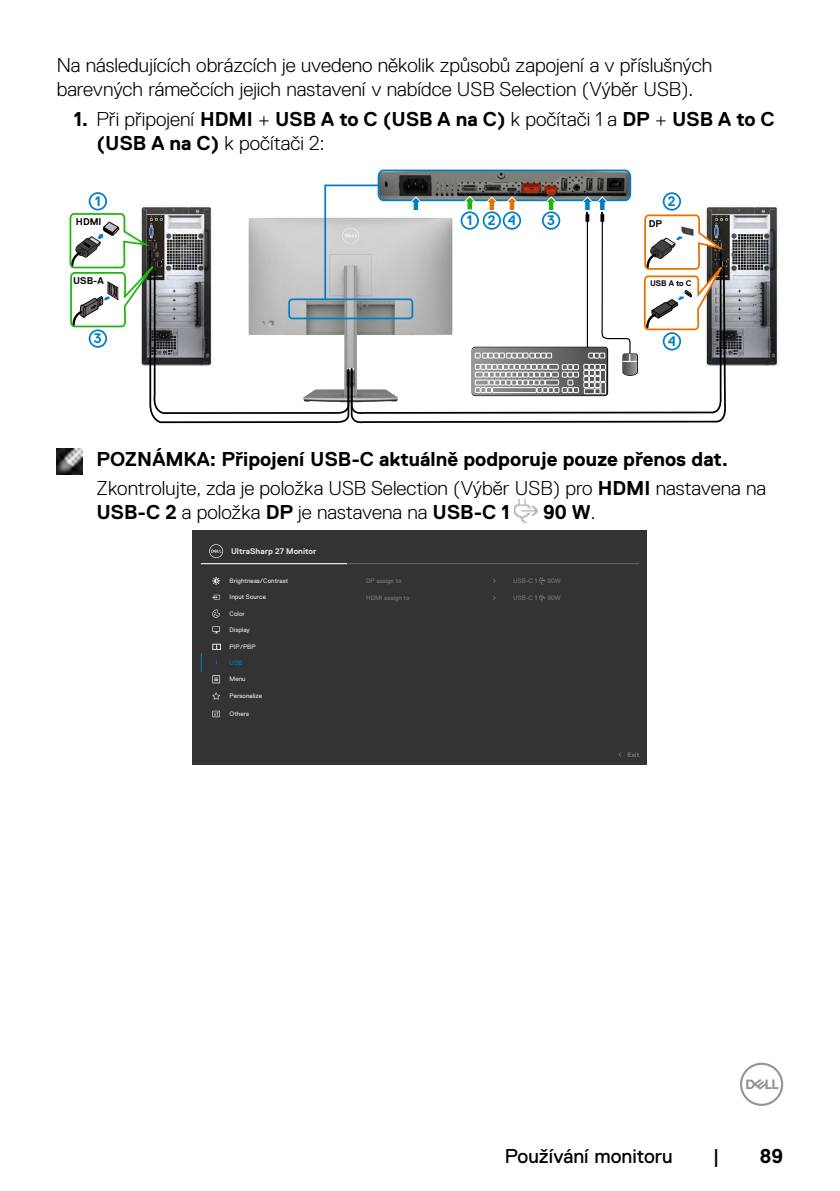
<style>
.page{position:relative;width:840px;height:1191px;background:#fff}
.page>*{position:absolute;margin:0;border:0;box-sizing:border-box;transform-origin:0 0}
.t1{font:300 20px/24px "Dell Replica";color:#000}
.t2{font:700 20px/24px "Dell Replica";color:#000}
.t3{font:20px "Dell Replica";color:#000}
.t4{font:700 13.8px "Dell Replica";color:#007fc8}
.t5{font:700 9.8px "Dell Replica";color:#040000}
.t6{font:700 8.2px "Dell Replica";color:#e4e4e4}
.t7{font:700 8px "Dell Replica";color:#040000}
.t8{font:6.4px "Dell Replica";color:#e4e4e4}
.t9{font:6.4px "Dell Replica";color:#777}
.t10{font:700 6.4px "Dell Replica";color:#777}
.t11{font:6.4px "Dell Replica";color:#e3e3e3}
.t12{font:6.4px "Dell Replica";color:#007db8}
.s1{font-weight:300}
.s2{font-weight:700}
</style>
<div class="page">
<svg style="left:740px;top:1062px;width:42px;height:44px"></svg>
<img style="left:733px;top:206px;width:45px;height:159px">
<svg style="left:69px;top:169px;width:664px;height:255px"></svg>
<img style="left:57px;top:448px;width:25px;height:26px">
<img style="left:514px;top:500px;width:23px;height:22px">
<div style="left:193px;top:530px;width:453px;height:234px;background:#333"></div>
<hr style="left:201px;top:563px;width:437px;height:1px;background:#666">
<hr style="left:201px;top:563px;width:146px;height:1px;background:#fff">
<svg style="left:201px;top:653px;width:1px;height:19px"></svg>
<svg style="left:209px;top:544px;width:14px;height:14px"></svg>
<svg style="left:539px;top:577px;width:6px;height:8px"></svg>
<svg style="left:539px;top:594px;width:6px;height:8px"></svg>
<svg style="left:212px;top:643px;width:9px;height:7px"></svg>
<svg style="left:212px;top:692px;width:8px;height:8px"></svg>
<svg style="left:212px;top:710px;width:8px;height:7px"></svg>
<svg style="left:213px;top:711px;width:6px;height:5px"></svg>
<svg style="left:212px;top:675px;width:8px;height:8px"></svg>
<svg style="left:213px;top:676px;width:6px;height:6px"></svg>
<svg style="left:212px;top:594px;width:8px;height:6px"></svg>
<svg style="left:212px;top:626px;width:8px;height:6px"></svg>
<svg style="left:213px;top:627px;width:6px;height:6px"></svg>
<svg style="left:212px;top:609px;width:8px;height:9px"></svg>
<svg style="left:212px;top:577px;width:8px;height:8px"></svg>
<p class="t1" style="left:57px;top:53px;width:656px">Na následujících obrázcích je uvedeno několik způsobů zapojení a v příslušných barevných rámečcích jejich nastavení v nabídce USB Selection (Výběr USB).</p>
<p class="t2" style="left:96px;top:107px;width:679px;text-indent:-23px">1. <span class="s1">Při připojení</span> HDMI <span class="s1">+</span> USB A to C (USB A na C) <span class="s1">k počítači 1 a</span> DP <span class="s1">+</span> USB A to C (USB A na C) <span class="s1">k počítači 2:</span></p>
<p class="t4" style="left:95px;top:193px;width:7px">1</p>
<p class="t4" style="left:667px;top:193px;width:9px">2</p>
<p class="t5" style="left:76px;top:216px;width:27px">HDMI</p>
<p class="t4" style="left:487px;top:212px;width:9px">2</p>
<p class="t4" style="left:466px;top:212px;width:7px">1</p>
<p class="t4" style="left:547px;top:212px;width:9px">3</p>
<p class="t4" style="left:507px;top:212px;width:9px">4</p>
<p class="t5" style="left:648px;top:218px;width:15px">DP</p>
<p class="t5" style="left:73px;top:275px;width:32px">USB-A</p>
<p class="t7" style="left:649px;top:279px;width:43px">USB A to C</p>
<p class="t4" style="left:94px;top:330px;width:9px">3</p>
<p class="t4" style="left:667px;top:333px;width:9px">4</p>
<p class="t1" style="left:96px;top:444px;width:670px;line-height:29.6px"><span class="s2">POZNÁMKA: Připojení USB-C aktuálně podporuje pouze přenos dat.<br></span>Zkontrolujte, zda je položka USB Selection (Výběr USB) pro <span class="s2">HDMI</span> nastavena na</p>
<p class="t1" style="left:96px;top:500px;width:414px"><span class="s2">USB-C 2</span> a položka <span class="s2">DP</span> je nastavena na <span class="s2">USB-C 1</span></p>
<p class="t2" style="left:542px;top:500px;width:54px">90 W<span class="s1">.</span></p>
<p class="t6" style="left:231px;top:546px;width:87px">UltraSharp 27 Monitor</p>
<p class="t8" style="left:229px;top:577px;width:60px">Brightness/Contrast</p>
<p class="t8" style="left:229px;top:593px;width:38px">Input Source</p>
<p class="t8" style="left:229px;top:626px;width:22px">Display</p>
<p class="t8" style="left:229px;top:610px;width:17px">Color</p>
<p class="t8" style="left:229px;top:643px;width:27px">PIP/PBP</p>
<p class="t12" style="left:229px;top:659px;width:14px">USB</p>
<p class="t11" style="left:229px;top:675px;width:18px">Menu</p>
<p class="t8" style="left:229px;top:692px;width:34px">Personalize</p>
<p class="t8" style="left:229px;top:710px;width:21px">Others</p>
<p class="t9" style="left:366px;top:577px;width:37px">DP assign to</p>
<p class="t9" style="left:366px;top:594px;width:45px">HDMI assign to</p>
<p class="t9" style="left:513px;top:577px;width:25px">USB-C 1</p>
<p class="t9" style="left:547px;top:577px;width:15px">90W</p>
<p class="t9" style="left:513px;top:594px;width:25px">USB-C 1</p>
<p class="t9" style="left:547px;top:594px;width:15px">90W</p>
<p class="t10" style="left:627px;top:751px;width:13px">Exit</p>
<p class="t3" style="left:504px;top:1144px;width:169px">Používání monitoru</p>
<p class="t3" style="left:712px;top:1144px;width:8px">|</p>
<p class="t2" style="left:759px;top:1143px;width:25px">89</p>
</div>
